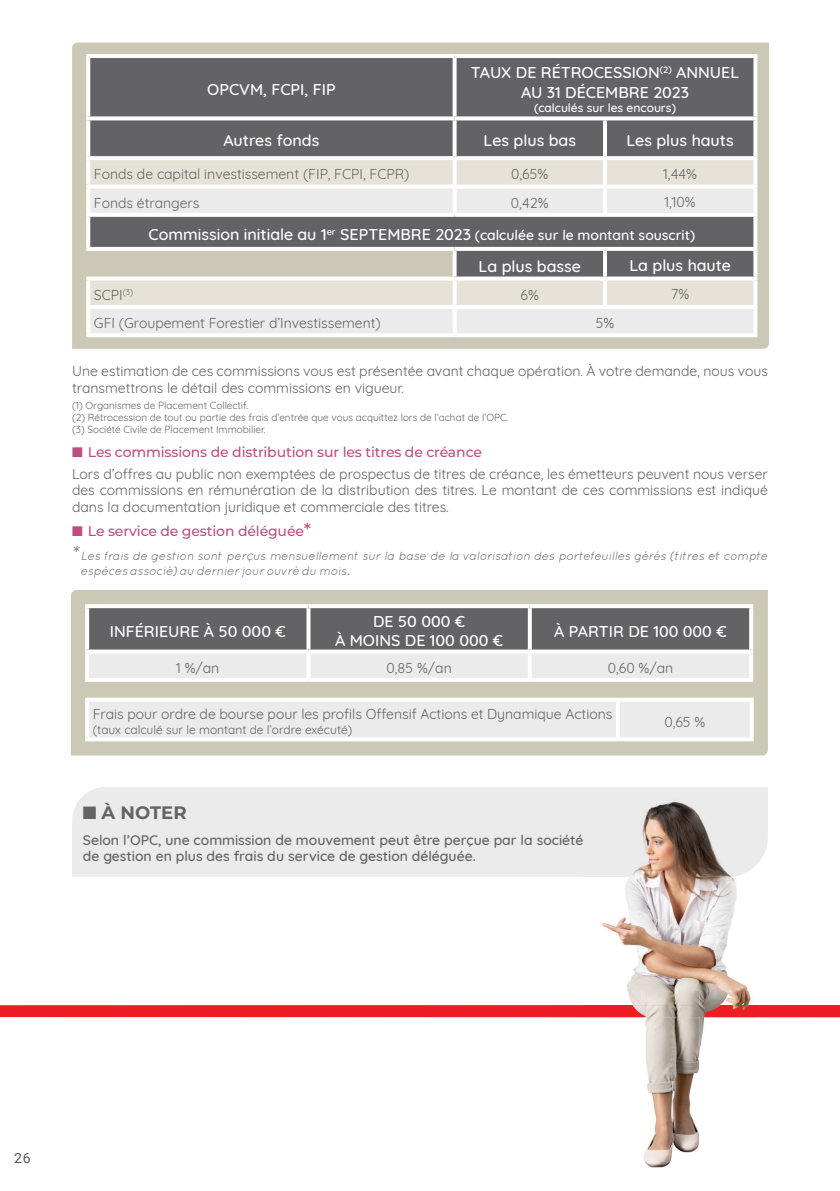
<style>
.page{position:relative;width:840px;height:1191px;background:#fff}
.page>*{position:absolute;margin:0;border:0;box-sizing:border-box;transform-origin:0 0}
.t1{font:700 18px "Montserrat";color:#636366}
.t2{font:500 16px/19.2px "Quicksand";color:#fff;text-align:center}
.t3{font:14px/16.8px "Quicksand";color:#636366}
.t4{font:500 14px/16.8px "Quicksand";color:#636366}
.t5{font:500 14px "Montserrat";letter-spacing:-.01em;color:#bf4d80}
.t6{font:14px "Roboto";color:#57585a}
.t7{font:italic 12px/14.4px "Quicksand";letter-spacing:-.02em;color:#636366}
.t8{font:12px "Quicksand";color:#636366}
.t9{font:500 12px "Quicksand";color:#fff}
.t10{font:10px/12px "Quicksand";color:#636366}
.s1{font-size:14px}
.s2{font-size:18px}
.s3{font-size:20px}
</style>
<div class="page">
<svg style="left:72px;top:43px;width:696px;height:306px;background:#cdcab8"></svg>
<div style="left:90px;top:58px;width:663px;height:98px;background:#636366"></div>
<div style="left:90px;top:160px;width:663px;height:24px;background:#e6e2d8"></div>
<div style="left:90px;top:188px;width:663px;height:145px;background:#eaebea"></div>
<svg style="left:88px;top:217px;width:665px;height:59px;background:#7e7d7a"></svg>
<div style="left:90px;top:280px;width:663px;height:25px;background:#e6e2d8"></div>
<hr style="left:86px;top:54px;width:368px;height:4px;background:#fff">
<svg style="left:86px;top:58px;width:4px;height:58px"></svg>
<hr style="left:454px;top:54px;width:150px;height:4px;background:#fff">
<svg style="left:452px;top:58px;width:4px;height:58px"></svg>
<hr style="left:604px;top:54px;width:153px;height:4px;background:#fff">
<svg style="left:753px;top:58px;width:4px;height:58px"></svg>
<svg style="left:86px;top:116px;width:368px;height:4px"></svg>
<svg style="left:86px;top:120px;width:4px;height:36px"></svg>
<svg style="left:454px;top:116px;width:150px;height:4px"></svg>
<svg style="left:452px;top:120px;width:4px;height:36px"></svg>
<svg style="left:604px;top:116px;width:153px;height:4px"></svg>
<svg style="left:602px;top:120px;width:4px;height:36px"></svg>
<svg style="left:753px;top:120px;width:4px;height:36px"></svg>
<svg style="left:86px;top:156px;width:368px;height:4px"></svg>
<svg style="left:86px;top:160px;width:4px;height:24px"></svg>
<svg style="left:454px;top:156px;width:150px;height:4px"></svg>
<svg style="left:452px;top:160px;width:4px;height:24px"></svg>
<svg style="left:604px;top:156px;width:153px;height:4px"></svg>
<svg style="left:602px;top:160px;width:4px;height:24px"></svg>
<svg style="left:753px;top:160px;width:4px;height:24px"></svg>
<svg style="left:86px;top:184px;width:368px;height:4px"></svg>
<svg style="left:86px;top:188px;width:4px;height:25px"></svg>
<svg style="left:454px;top:184px;width:150px;height:4px"></svg>
<svg style="left:452px;top:188px;width:4px;height:25px"></svg>
<hr style="left:454px;top:305px;width:150px;height:4px;background:#fff">
<hr style="left:454px;top:333px;width:150px;height:4px;background:#fff">
<hr style="left:604px;top:333px;width:153px;height:4px;background:#fff">
<svg style="left:86px;top:276px;width:368px;height:4px"></svg>
<svg style="left:86px;top:280px;width:4px;height:25px"></svg>
<svg style="left:452px;top:280px;width:4px;height:25px"></svg>
<hr style="left:86px;top:305px;width:368px;height:4px;background:#fff">
<svg style="left:86px;top:309px;width:4px;height:24px"></svg>
<svg style="left:452px;top:309px;width:4px;height:24px"></svg>
<hr style="left:86px;top:333px;width:368px;height:4px;background:#fff">
<svg style="left:604px;top:184px;width:153px;height:4px"></svg>
<svg style="left:602px;top:188px;width:4px;height:25px"></svg>
<hr style="left:753px;top:188px;width:4px;height:25px;background:#fff">
<svg style="left:602px;top:280px;width:4px;height:25px"></svg>
<svg style="left:753px;top:280px;width:4px;height:25px"></svg>
<hr style="left:604px;top:305px;width:153px;height:4px;background:#fff">
<hr style="left:753px;top:309px;width:4px;height:24px;background:#fff">
<svg style="left:452px;top:251px;width:4px;height:25px"></svg>
<svg style="left:602px;top:251px;width:4px;height:25px"></svg>
<svg style="left:753px;top:251px;width:4px;height:25px"></svg>
<svg style="left:454px;top:276px;width:150px;height:4px"></svg>
<svg style="left:604px;top:276px;width:153px;height:4px"></svg>
<svg style="left:86px;top:217px;width:4px;height:30px"></svg>
<svg style="left:86px;top:213px;width:368px;height:4px"></svg>
<svg style="left:454px;top:213px;width:150px;height:4px"></svg>
<svg style="left:604px;top:213px;width:153px;height:4px"></svg>
<svg style="left:753px;top:217px;width:4px;height:30px"></svg>
<hr style="left:86px;top:247px;width:368px;height:4px;background:#fff">
<svg style="left:454px;top:247px;width:150px;height:4px"></svg>
<svg style="left:604px;top:247px;width:153px;height:4px"></svg>
<div style="left:71px;top:590px;width:696px;height:165px;background:#ccc8b6"></div>
<svg style="left:89px;top:608px;width:659px;height:70px;background:#969798"></svg>
<svg style="left:85px;top:604px;width:223px;height:4px"></svg>
<hr style="left:85px;top:608px;width:4px;height:41px;background:#fff">
<svg style="left:308px;top:604px;width:221px;height:4px"></svg>
<svg style="left:306px;top:608px;width:4px;height:41px"></svg>
<svg style="left:529px;top:604px;width:223px;height:4px"></svg>
<svg style="left:527px;top:608px;width:4px;height:41px"></svg>
<svg style="left:748px;top:608px;width:4px;height:41px"></svg>
<svg style="left:85px;top:649px;width:223px;height:4px"></svg>
<hr style="left:85px;top:653px;width:4px;height:25px;background:#fff">
<svg style="left:308px;top:649px;width:221px;height:4px"></svg>
<hr style="left:306px;top:653px;width:4px;height:25px;background:#fff">
<svg style="left:529px;top:649px;width:223px;height:4px"></svg>
<svg style="left:527px;top:653px;width:4px;height:25px"></svg>
<svg style="left:748px;top:653px;width:4px;height:25px"></svg>
<hr style="left:85px;top:678px;width:223px;height:4px;background:#fff">
<hr style="left:308px;top:678px;width:221px;height:4px;background:#fff">
<hr style="left:529px;top:678px;width:223px;height:4px;background:#fff">
<div style="left:89px;top:701px;width:660px;height:36px;background:#eaebea"></div>
<svg style="left:85px;top:697px;width:532px;height:4px"></svg>
<hr style="left:85px;top:701px;width:4px;height:36px;background:#fff">
<svg style="left:617px;top:697px;width:136px;height:4px"></svg>
<svg style="left:615px;top:701px;width:4px;height:36px"></svg>
<svg style="left:749px;top:701px;width:4px;height:36px"></svg>
<hr style="left:85px;top:737px;width:532px;height:4px;background:#fff">
<hr style="left:617px;top:737px;width:136px;height:4px;background:#fff">
<div style="left:0;top:1005px;width:839px;height:12px;background:#ee1d23"></div>
<div style="left:72px;top:787px;width:695px;height:89px;background:#eaebea"></div>
<img style="left:583px;top:788px;width:116px;height:139px">
<img style="left:699px;top:876px;width:38px;height:51px">
<img style="left:583px;top:927px;width:174px;height:241px">
<img style="left:583px;top:1005px;width:174px;height:12px">
<img style="left:699px;top:788px;width:58px;height:88px">
<p class="t2" style="left:207px;top:78px;width:130px">OPCVM, FCPI, FIP</p>
<p class="t2" style="left:470px;top:62px;width:269px">TAUX DE RÉTROCESSION<sup>(2)</sup> ANNUEL<br>AU 31 DÉCEMBRE 2023</p>
<p class="t9" style="left:533px;top:98px;width:143px">(calculés sur les encours)</p>
<p class="t2" style="left:223px;top:129px;width:97px">Autres fonds</p>
<p class="t2" style="left:483px;top:129px;width:94px">Les plus bas</p>
<p class="t2" style="left:626px;top:129px;width:109px">Les plus hauts</p>
<p class="t3" style="left:94px;top:164px;width:317px">Fonds de capital investissement (FIP, FCPI, FCPR)</p>
<p class="t3" style="left:511px;top:164px;width:39px">0,65%</p>
<p class="t3" style="left:663px;top:164px;width:35px">1,44%</p>
<p class="t3" style="left:94px;top:193px;width:107px">Fonds étrangers</p>
<p class="t3" style="left:510px;top:193px;width:39px">0,42%</p>
<p class="t3" style="left:664px;top:192px;width:33px">1,10%</p>
<p class="t2" style="left:478px;top:217px;width:218px;line-height:31.8px;text-align:left;text-indent:-330px">Commission initiale au 1<sup>er</sup> SEPTEMBRE 2023 <span class="s1">(calculée sur le montant souscrit)<br></span>La plus basse</p>
<p class="t2" style="left:629px;top:254px;width:103px">La plus haute</p>
<p class="t3" style="left:94px;top:285px;width:41px">SCPI<sup>(3)</sup></p>
<p class="t3" style="left:520px;top:285px;width:20px">6%</p>
<p class="t3" style="left:670px;top:284px;width:20px">7%</p>
<p class="t3" style="left:94px;top:313px;width:288px">GFI (Groupement Forestier d’Investissement)</p>
<p class="t3" style="left:595px;top:313px;width:20px">5%</p>
<p class="t3" style="left:72px;top:361px;width:697px">Une estimation de ces commissions vous est présentée avant chaque opération. À votre demande, nous vous transmettrons le détail des commissions en vigueur.</p>
<p class="t10" style="left:72px;top:398px;width:437px">(1) Organismes de Placement Collectif.<br>(2) Rétrocession de tout ou partie des frais d’entrée que vous acquittez lors de l’achat de l’OPC. (3) Société Civile de Placement Immobilier.</p>
<p class="t5" style="left:72px;top:442px;width:411px">■ Les commissions de distribution sur les titres de créance</p>
<p class="t3" style="left:72px;top:464px;width:697px;text-align:justify">Lors d’offres au public non exemptées de prospectus de titres de créance, les émetteurs peuvent nous verser des commissions en rémunération de la distribution des titres. Le montant de ces commissions est indiqué dans la documentation juridique et commerciale des titres.</p>
<p class="t5" style="left:72px;top:521px;width:240px">■ Le service de gestion déléguée<span class="s2">*</span></p>
<p class="t7" style="left:81px;top:548px;width:688px;text-indent:-9px"><span class="s3">*</span>Les frais de gestion sont perçus mensuellement sur la base de la valorisation des portefeuilles gérés (titres et compte espèces associé) au dernier jour ouvré du mois.</p>
<p class="t2" style="left:110px;top:620px;width:177px">INFÉRIEURE À 50 000 €</p>
<p class="t2" style="left:335px;top:610px;width:170px">DE 50 000 €<br>À MOINS DE 100 000 €</p>
<p class="t2" style="left:554px;top:620px;width:174px">À PARTIR DE 100 000 €</p>
<p class="t3" style="left:176px;top:658px;width:45px">1 %/an</p>
<p class="t3" style="left:386px;top:658px;width:67px">0,85 %/an</p>
<p class="t3" style="left:607px;top:658px;width:67px">0,60 %/an</p>
<p class="t3" style="left:93px;top:704px;width:521px">Frais pour ordre de bourse pour les profils Offensif Actions et Dynamique Actions</p>
<p class="t8" style="left:93px;top:720px;width:261px">(taux calculé sur le montant de l’ordre exécuté)</p>
<p class="t3" style="left:664px;top:711px;width:42px">0,65 %</p>
<p class="t1" style="left:83px;top:799px;width:105px">■ À NOTER</p>
<p class="t4" style="left:83px;top:830px;width:501px">Selon l’OPC, une commission de mouvement peut être perçue par la société de gestion en plus des frais du service de gestion déléguée.</p>
<p class="t6" style="left:14px;top:1148px;width:18px">26</p>
</div>
